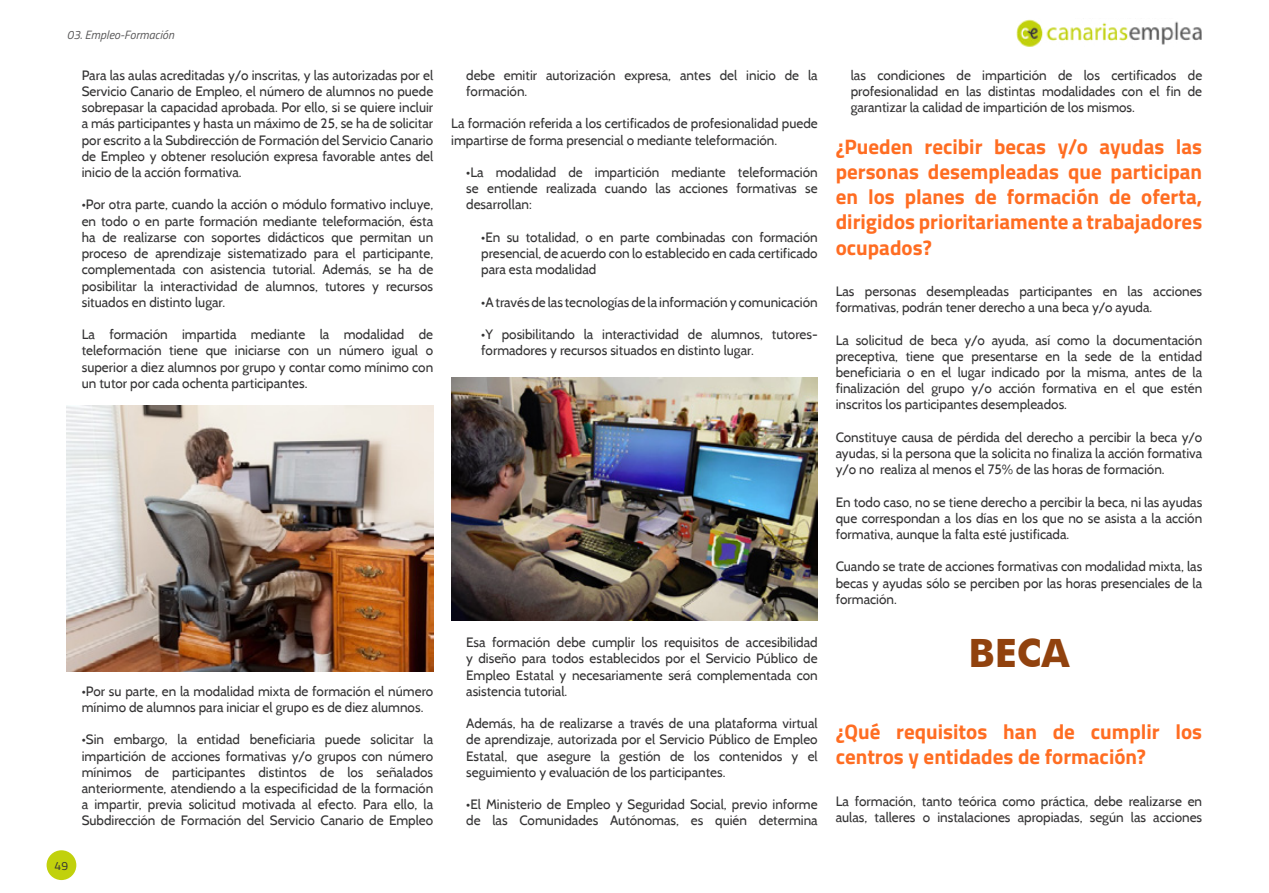
<style>
.page{position:relative;width:1269px;height:893px;background:#fff}
.page>*{position:absolute;margin:0;border:0;box-sizing:border-box;transform-origin:0 0}
.t1{font:700 39px "Futura BT";color:#91420e}
.t2{font:700 21px/25.2px "Titillium Web";color:#ff6d22;text-align:justify}
.t3{font:13.5px/16.2px "Cabin";color:#343334;text-align:justify}
.t4{font:italic 12px "Titillium Web";color:#585758}
.t5{font:12px "Titillium Web";color:#343334}
</style>
<div class="page">
<div style="left:47px;top:850px;width:29px;height:30px;background:#c1d10c;border-radius:50%"></div>
<img style="left:1016px;top:19px;width:186px;height:28px">
<img style="left:67px;top:406px;width:366px;height:265px">
<img style="left:451px;top:377px;width:367px;height:243px">
<p class="t4" style="left:67px;top:26px;width:109px">03. Empleo-Formación</p>
<p class="t3" style="left:82px;top:67px;width:353px">Para las aulas acreditadas y/o inscritas, y las autorizadas por el Servicio Canario de Empleo, el número de alumnos no puede sobrepasar la capacidad aprobada. Por ello, si se quiere incluir a más participantes y hasta un máximo de 25, se ha de solicitar por escrito a la Subdirección de Formación del Servicio Canario de Empleo y obtener resolución expresa favorable antes del inicio de la acción formativa.</p>
<p class="t3" style="left:82px;top:196px;width:353px">•Por otra parte, cuando la acción o módulo formativo incluye, en todo o en parte formación mediante teleformación, ésta ha de realizarse con soportes didácticos que permitan un proceso de aprendizaje sistematizado para el participante, complementada con asistencia tutorial. Además, se ha de posibilitar la interactividad de alumnos, tutores y recursos situados en distinto lugar.</p>
<p class="t3" style="left:82px;top:326px;width:353px">La formación impartida mediante la modalidad de teleformación tiene que iniciarse con un número igual o superior a diez alumnos por grupo y contar como mínimo con un tutor por cada ochenta participantes.</p>
<p class="t5" style="left:55px;top:856px;width:15px">49</p>
<p class="t3" style="left:82px;top:682px;width:353px">•Por su parte, en la modalidad mixta de formación el número mínimo de alumnos para iniciar el grupo es de diez alumnos.</p>
<p class="t3" style="left:82px;top:731px;width:353px">•Sin embargo, la entidad beneficiaria puede solicitar la impartición de acciones formativas y/o grupos con número mínimos de participantes distintos de los señalados anteriormente, atendiendo a la especificidad de la formación a impartir, previa solicitud motivada al efecto. Para ello, la Subdirección de Formación del Servicio Canario de Empleo</p>
<p class="t3" style="left:466px;top:67px;width:353px">debe emitir autorización expresa, antes del inicio de la formación.</p>
<p class="t3" style="left:451px;top:115px;width:368px">La formación referida a los certificados de profesionalidad puede impartirse de forma presencial o mediante teleformación.</p>
<p class="t3" style="left:466px;top:164px;width:353px">•La modalidad de impartición mediante teleformación se entiende realizada cuando las acciones formativas se desarrollan:</p>
<p class="t3" style="left:481px;top:229px;width:338px">•En su totalidad, o en parte combinadas con formación presencial, de acuerdo con lo establecido en cada certificado para esta modalidad</p>
<p class="t3" style="left:481px;top:294px;width:338px">•A través de las tecnologías de la información y comunicación</p>
<p class="t3" style="left:481px;top:326px;width:338px">•Y posibilitando la interactividad de alumnos, tutores&shy;formadores y recursos situados en distinto lugar.</p>
<p class="t3" style="left:466px;top:634px;width:353px">Esa formación debe cumplir los requisitos de accesibilidad y diseño para todos establecidos por el Servicio Público de Empleo Estatal y necesariamente será complementada con asistencia tutorial.</p>
<p class="t3" style="left:466px;top:715px;width:353px">Además, ha de realizarse a través de una plataforma virtual de aprendizaje, autorizada por el Servicio Público de Empleo Estatal, que asegure la gestión de los contenidos y el seguimiento y evaluación de los participantes.</p>
<p class="t3" style="left:466px;top:796px;width:353px">•El Ministerio de Empleo y Seguridad Social, previo informe de las Comunidades Autónomas, es quién determina</p>
<p class="t3" style="left:851px;top:67px;width:353px">las condiciones de impartición de los certificados de profesionalidad en las distintas modalidades con el fin de garantizar la calidad de impartición de los mismos.</p>
<h2 class="t2" style="left:836px;top:133px;width:368px">¿Pueden recibir becas y/o ayudas las personas desempleadas que participan en los planes de formación de oferta, dirigidos prioritariamente a trabajadores ocupados?</h2>
<p class="t3" style="left:836px;top:283px;width:368px">Las personas desempleadas participantes en las acciones formativas, podrán tener derecho a una beca y/o ayuda.</p>
<p class="t3" style="left:836px;top:331px;width:368px">La solicitud de beca y/o ayuda, así como la documentación preceptiva, tiene que presentarse en la sede de la entidad beneficiaria o en el lugar indicado por la misma, antes de la finalización del grupo y/o acción formativa en el que estén inscritos los participantes desempleados.</p>
<p class="t3" style="left:836px;top:429px;width:368px">Constituye causa de pérdida del derecho a percibir la beca y/o ayudas, si la persona que la solicita no finaliza la acción formativa y/o no realiza al menos el 75% de las horas de formación.</p>
<p class="t3" style="left:836px;top:493px;width:368px">En todo caso, no se tiene derecho a percibir la beca, ni las ayudas que correspondan a los días en los que no se asista a la acción formativa, aunque la falta esté justificada.</p>
<p class="t3" style="left:836px;top:558px;width:368px">Cuando se trate de acciones formativas con modalidad mixta, las becas y ayudas sólo se perciben por las horas presenciales de la formación.</p>
<h1 class="t1" style="left:968px;top:629px;width:103px">BECA</h1>
<h2 class="t2" style="left:836px;top:718px;width:368px">¿Qué requisitos han de cumplir los centros y entidades de formación?</h2>
<p class="t3" style="left:836px;top:792px;width:368px">La formación, tanto teórica como práctica, debe realizarse en aulas, talleres o instalaciones apropiadas, según las acciones</p>
</div>
